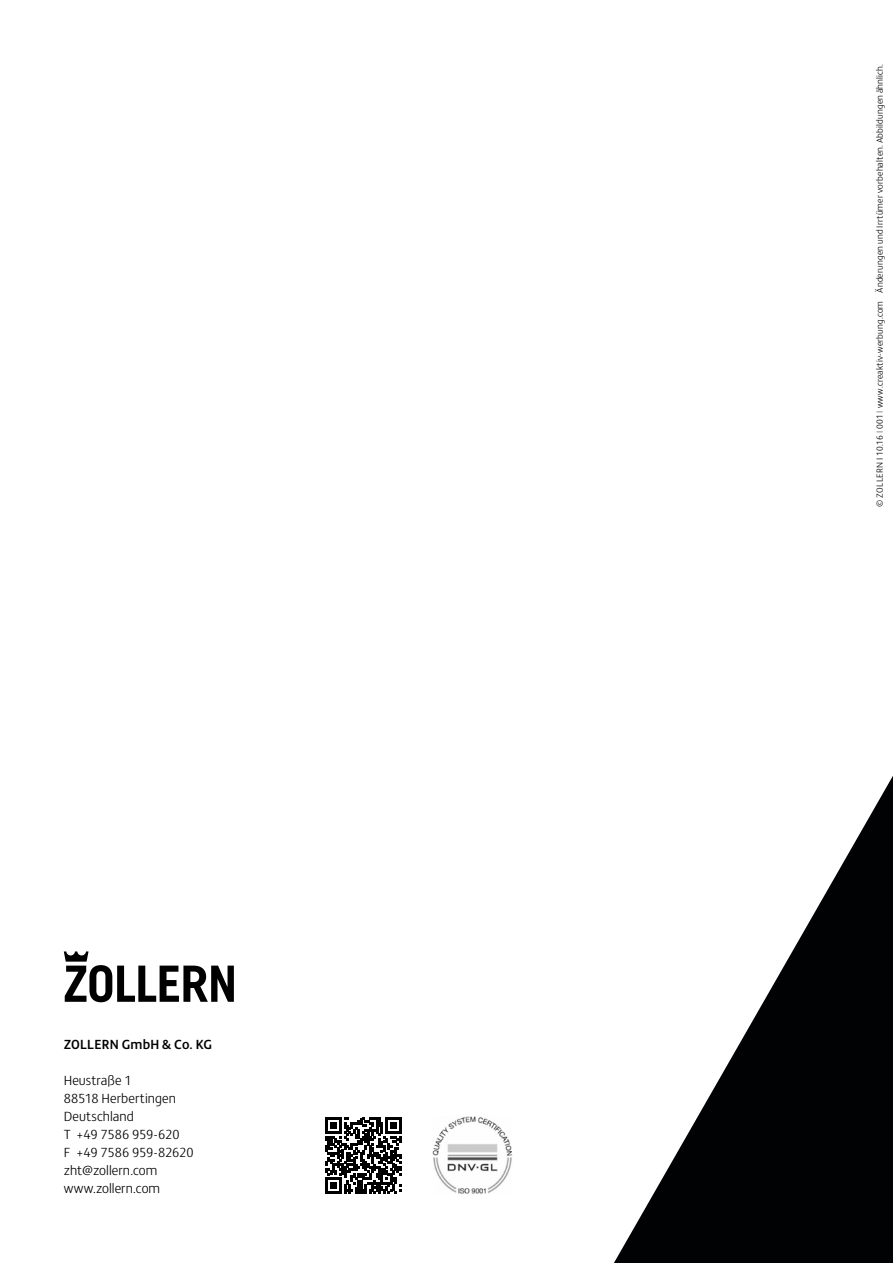
<style>
.page{position:relative;width:893px;height:1263px;background:#fff}
.page>*{position:absolute;margin:0;border:0;box-sizing:border-box;transform-origin:0 0}
.t1{font:300 13.5px/18px "FS Matthew";letter-spacing:.005em;color:#000}
.t2{font:500 13.5px "FS Matthew";color:#000}
.t3{font:300 9px "FS Matthew";letter-spacing:.015em;color:#000}
.s1{color:#575756}
</style>
<div class="page">
<svg style="left:614px;top:776px;width:279px;height:487px"></svg>
<svg style="left:64px;top:951px;width:170px;height:51px"></svg>
<svg style="left:326px;top:1118px;width:75px;height:75px"></svg>
<img style="left:432px;top:1116px;width:81px;height:78px">
<p class="t2" style="left:64px;top:1033px;width:150px">ZOLLERN GmbH &amp; Co. KG</p>
<p class="t1" style="left:64px;top:1070px;width:131px">Heustraße 1<br>88518 Herbertingen<br>Deutschland<br>T +49 7586 959-620<br>F +49 7586 959-82620 zht@zollern.com www.zollern.com</p>
<p class="t3" style="left:873px;top:507px;width:444px;rotate:-90deg">© ZOLLERN I 10.16 <span class="s1">I</span> 001 <span class="s1">I</span> www.creaktiv-werbung.com Änderungen und Irrtümer vorbehalten. Abbildungen ähnlich.</p>
</div>
